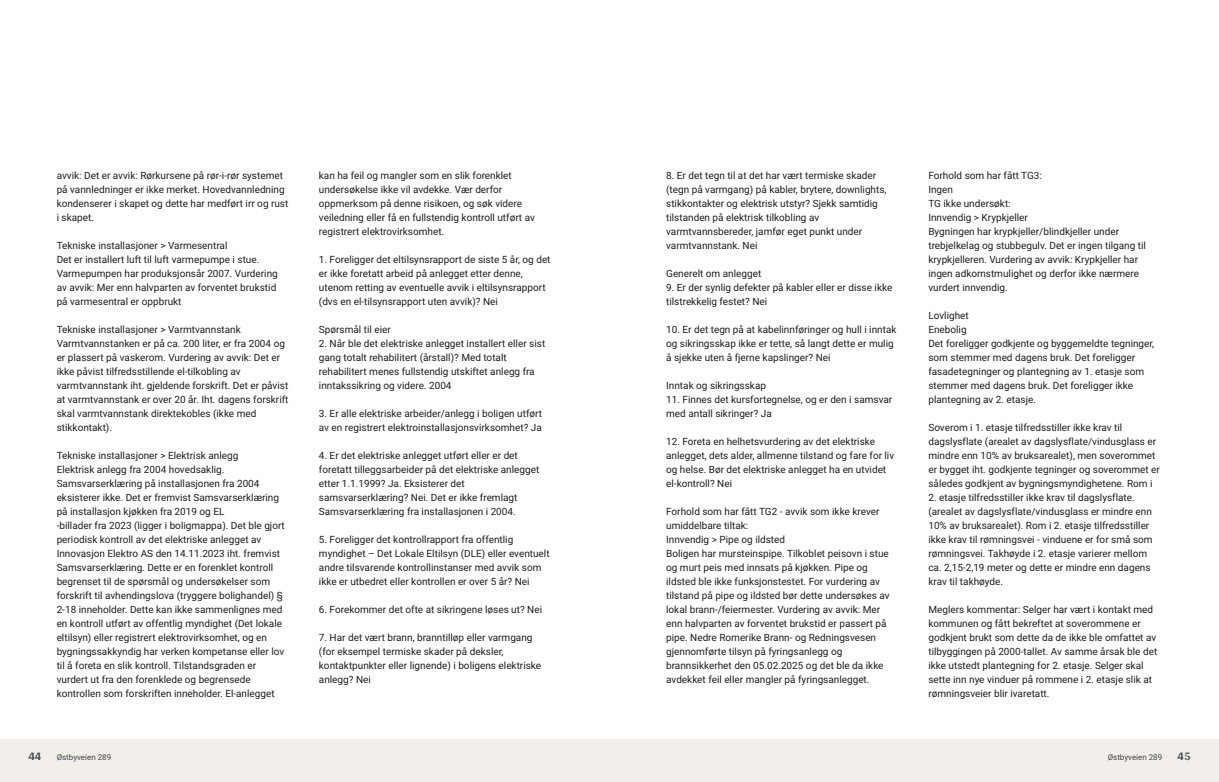
<style>
.page{position:relative;width:1219px;height:782px;background:#fff}
.page>*{position:absolute;margin:0;border:0;box-sizing:border-box;transform-origin:0 0}
.t1{font:700 12px "Arya";color:#414749}
.t2{font:10px/14px "Roboto Vitec";color:#1d1d1b}
.t3{font:8px "Roboto Vitec";color:#414749}
</style>
<div class="page">
<div style="left:0;top:739px;width:612px;height:42px;background:#f2eeea"></div>
<div style="left:607px;top:739px;width:612px;height:42px;background:#f2eeea"></div>
<p class="t2" style="left:57px;top:167px;width:233px">avvik: Det er avvik: Rørkursene på rør‑i‑rør systemet på vannledninger er ikke merket. Hovedvannledning kondenserer i skapet og dette har medført irr og rust i skapet.</p>
<p class="t2" style="left:57px;top:237px;width:223px">Tekniske installasjoner &gt; Varmesentral<br>Det er installert luft til luft varmepumpe i stue.<br>Varmepumpen har produksjonsår 2007. Vurdering av avvik: Mer enn halvparten av forventet brukstid på varmesentral er oppbrukt</p>
<p class="t2" style="left:57px;top:321px;width:233px">Tekniske installasjoner &gt; Varmtvannstank Varmtvannstanken er på ca. 200 liter, er fra 2004 og er plassert på vaskerom. Vurdering av avvik: Det er ikke påvist tilfredsstillende el‑tilkobling av varmtvannstank iht. gjeldende forskrift. Det er påvist at varmtvannstank er over 20 år. Iht. dagens forskrift skal varmtvannstank direktekobles (ikke med stikkontakt).</p>
<p class="t2" style="left:57px;top:447px;width:230px">Tekniske installasjoner &gt; Elektrisk anlegg<br>Elektrisk anlegg fra 2004 hovedsaklig.<br>Samsvarserklæring på installasjonen fra 2004 eksisterer ikke. Det er fremvist Samsvarserklæring på installasjon kjøkken fra 2019 og EL<br>‑billader fra 2023 (ligger i boligmappa). Det ble gjort periodisk kontroll av det elektriske anlegget av Innovasjon Elektro AS den 14.11.2023 iht. fremvist Samsvarserklæring. Dette er en forenklet kontroll begrenset til de spørsmål og undersøkelser som forskrift til avhendingslova (tryggere bolighandel) § 2‑18 inneholder. Dette kan ikke sammenlignes med en kontroll utført av offentlig myndighet (Det lokale eltilsyn) eller registrert elektrovirksomhet, og en bygningssakkyndig har verken kompetanse eller lov til å foreta en slik kontroll. Tilstandsgraden er vurdert ut fra den forenklede og begrensede kontrollen som forskriften inneholder. El‑anlegget</p>
<p class="t1" style="left:28px;top:749px;width:15px">44</p>
<p class="t3" style="left:57px;top:751px;width:56px">Østbyveien 289</p>
<p class="t2" style="left:319px;top:167px;width:217px">kan ha feil og mangler som en slik forenklet undersøkelse ikke vil avdekke. Vær derfor oppmerksom på denne risikoen, og søk videre veiledning eller få en fullstendig kontroll utført av registrert elektrovirksomhet.</p>
<p class="t2" style="left:319px;top:251px;width:233px">1. Foreligger det eltilsynsrapport de siste 5 år, og det er ikke foretatt arbeid på anlegget etter denne, utenom retting av eventuelle avvik i eltilsynsrapport (dvs en el‑tilsynsrapport uten avvik)? Nei</p>
<p class="t2" style="left:319px;top:321px;width:73px">Spørsmål til eier</p>
<p class="t2" style="left:319px;top:335px;width:228px">2. Når ble det elektriske anlegget installert eller sist gang totalt rehabilitert (årstall)? Med totalt rehabilitert menes fullstendig utskiftet anlegg fra inntakssikring og videre. 2004</p>
<p class="t2" style="left:319px;top:405px;width:225px">3. Er alle elektriske arbeider/ anlegg i boligen utført av en registrert elektroinstallasjonsvirksomhet? Ja</p>
<p class="t2" style="left:319px;top:447px;width:222px">4. Er det elektriske anlegget utført eller er det foretatt tilleggsarbeider på det elektriske anlegget etter 1.1.1999? Ja. Eksisterer det samsvarserklæring? Nei. Det er ikke fremlagt Samsvarserklæring fra installasjonen i 2004.</p>
<p class="t2" style="left:319px;top:531px;width:232px">5. Foreligger det kontrollrapport fra offentlig myndighet – Det Lokale Eltilsyn (DLE) eller eventuelt andre tilsvarende kontrollinstanser med avvik som ikke er utbedret eller kontrollen er over 5 år? Nei</p>
<p class="t2" style="left:319px;top:601px;width:225px">6. Forekommer det ofte at sikringene løses ut? Nei</p>
<p class="t2" style="left:319px;top:629px;width:224px">7. Har det vært brann, branntilløp eller varmgang (for eksempel termiske skader på deksler, kontaktpunkter eller lignende) i boligens elektriske anlegg? Nei</p>
<p class="t2" style="left:666px;top:167px;width:222px">8. Er det tegn til at det har vært termiske skader (tegn på varmgang) på kabler, brytere, downlights, stikkontakter og elektrisk utstyr? Sjekk samtidig tilstanden på elektrisk tilkobling av varmtvannsbereder, jamfør eget punkt under varmtvannstank. Nei</p>
<p class="t2" style="left:666px;top:265px;width:97px">Generelt om anlegget</p>
<p class="t2" style="left:666px;top:279px;width:228px">9. Er der synlig defekter på kabler eller er disse ikke tilstrekkelig festet? Nei</p>
<p class="t2" style="left:666px;top:321px;width:232px">10. Er det tegn på at kabelinnføringer og hull i inntak og sikringsskap ikke er tette, så langt dette er mulig å sjekke uten å fjerne kapslinger? Nei</p>
<p class="t2" style="left:666px;top:377px;width:101px">Inntak og sikringsskap</p>
<p class="t2" style="left:666px;top:391px;width:228px">11. Finnes det kursfortegnelse, og er den i samsvar med antall sikringer? Ja</p>
<p class="t2" style="left:666px;top:433px;width:230px">12. Foreta en helhetsvurdering av det elektriske anlegget, dets alder, allmenne tilstand og fare for liv og helse. Bør det elektriske anlegget ha en utvidet el‑kontroll? Nei</p>
<p class="t2" style="left:666px;top:503px;width:225px">Forhold som har fått TG2 ‑ avvik som ikke krever umiddelbare tiltak:<br>Innvendig &gt; Pipe og ildsted<br>Boligen har mursteinspipe. Tilkoblet peisovn i stue og murt peis med innsats på kjøkken. Pipe og ildsted ble ikke funksjonstestet. For vurdering av tilstand på pipe og ildsted bør dette undersøkes av lokal brann‑/ feiermester. Vurdering av avvik: Mer enn halvparten av forventet brukstid er passert på pipe. Nedre Romerike Brann‑ og Redningsvesen gjennomførte tilsyn på fyringsanlegg og brannsikkerhet den 05.02.2025 og det ble da ikke avdekket feil eller mangler på fyringsanlegget.</p>
<p class="t2" style="left:928px;top:167px;width:219px">Forhold som har fått TG3:<br>Ingen<br>TG ikke undersøkt:<br>Innvendig &gt; Krypkjeller<br>Bygningen har krypkjeller/ blindkjeller under trebjelkelag og stubbegulv. Det er ingen tilgang til krypkjelleren. Vurdering av avvik: Krypkjeller har ingen adkomstmulighet og derfor ikke nærmere vurdert innvendig.</p>
<p class="t2" style="left:928px;top:307px;width:227px">Lovlighet<br>Enebolig<br>Det foreligger godkjente og byggemeldte tegninger, som stemmer med dagens bruk. Det foreligger fasadetegninger og plantegning av 1. etasje som stemmer med dagens bruk. Det foreligger ikke plantegning av 2. etasje.</p>
<p class="t2" style="left:928px;top:419px;width:233px">Soverom i 1. etasje tilfredsstiller ikke krav til dagslysflate (arealet av dagslysflate/ vindusglass er mindre enn 10% av bruksarealet), men soverommet er bygget iht. godkjente tegninger og soverommet er således godkjent av bygningsmyndighetene. Rom i</p>
<p class="t2" style="left:928px;top:489px;width:226px">2. etasje tilfredsstiller ikke krav til dagslysflate. (arealet av dagslysflate/ vindusglass er mindre enn 10% av bruksarealet). Rom i 2. etasje tilfredsstiller ikke krav til rømningsvei ‑ vinduene er for små som rømningsvei. Takhøyde i 2. etasje varierer mellom ca. 2,15‑2,19 meter og dette er mindre enn dagens krav til takhøyde.</p>
<p class="t2" style="left:928px;top:601px;width:230px">Meglers kommentar: Selger har vært i kontakt med kommunen og fått bekreftet at soverommene er godkjent brukt som dette da de ikke ble omfattet av tilbyggingen på 2000‑tallet. Av samme årsak ble det ikke utstedt plantegning for 2. etasje. Selger skal sette inn nye vinduer på rommene i 2. etasje slik at rømningsveier blir ivaretatt.</p>
<p class="t3" style="left:1108px;top:751px;width:56px">Østbyveien 289</p>
<p class="t1" style="left:1177px;top:749px;width:15px">45</p>
</div>
